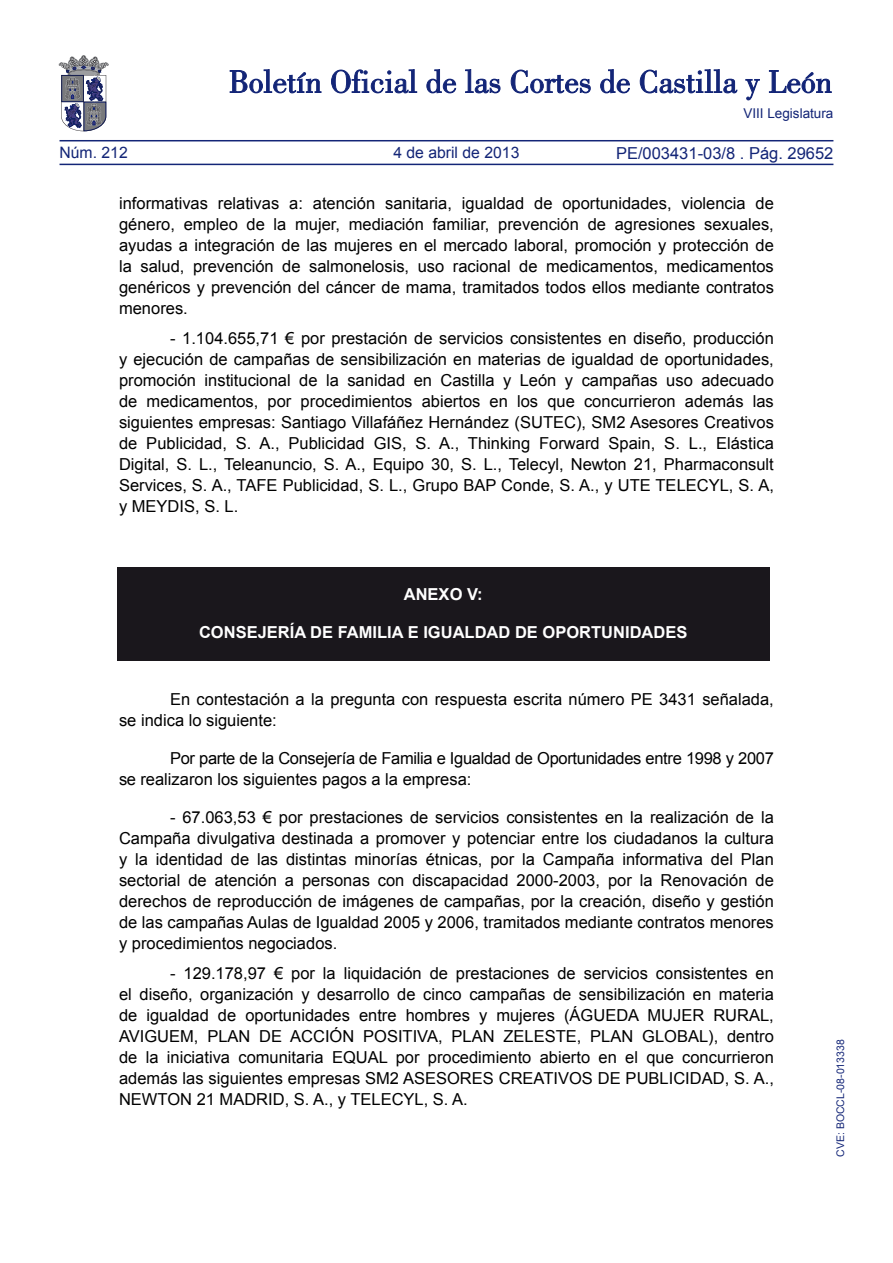
<style>
.page{position:relative;width:893px;height:1263px;background:#fff}
.page>*{position:absolute;margin:0;border:0;box-sizing:border-box;transform-origin:0 0}
.TEXTO_NORMAL{font:16.5px/21px "Arial";color:#000;text-align:justify}
.TEXTO_NORMAL-2{font:16.5px/21px "Arial";letter-spacing:-.02em;color:#000}
.TEXTO_NORMAL-3{font:700 16.5px "Arial";color:#fff}
.t1{font:16.5px "Arial";color:#132577}
.t2{font:15.75px "Arial";color:#132577}
.t3{font:13.5px "Arial";color:#132577}
.TEXTO_NORMAL-4{font:10.5px "Arial";color:#132577}
</style>
<div class="page">
<hr style="left:60px;top:164px;width:773px;height:1px;background:#132577">
<hr style="left:60px;top:140px;width:773px;height:1px;background:#132577">
<svg style="left:230px;top:69px;width:91px;height:24px"></svg>
<svg style="left:331px;top:69px;width:86px;height:24px"></svg>
<svg style="left:426px;top:69px;width:30px;height:24px"></svg>
<svg style="left:465px;top:69px;width:35px;height:24px"></svg>
<svg style="left:511px;top:70px;width:80px;height:23px"></svg>
<svg style="left:600px;top:69px;width:30px;height:24px"></svg>
<svg style="left:640px;top:69px;width:97px;height:24px"></svg>
<svg style="left:745px;top:79px;width:15px;height:21px"></svg>
<svg style="left:769px;top:70px;width:62px;height:23px"></svg>
<svg style="left:59px;top:55px;width:49px;height:76px"></svg>
<div style="left:117px;top:567px;width:653px;height:93px;background:#1a171c"></div>
<p class="t3" style="left:743px;top:105px;width:92px">VIII Legislatura</p>
<p class="t1" style="left:616px;top:142px;width:219px">PE/003431-03/8 . Pág. 29652</p>
<p class="TEXTO_NORMAL" style="left:119px;top:193px;width:656px">informativas relativas a: atención sanitaria, igualdad de oportunidades, violencia de género, empleo de la mujer, mediación familiar, prevención de agresiones sexuales, ayudas a integración de las mujeres en el mercado laboral, promoción y protección de la salud, prevención de salmonelosis, uso racional de medicamentos, medicamentos genéricos y prevención del cáncer de mama, tramitados todos ellos mediante contratos menores.</p>
<p class="TEXTO_NORMAL" style="left:119px;top:327px;width:656px;text-indent:51px">- 1.104.655,71 € por prestación de servicios consistentes en diseño, producción y ejecución de campañas de sensibilización en materias de igualdad de oportunidades, promoción institucional de la sanidad en Castilla y León y campañas uso adecuado de medicamentos, por procedimientos abiertos en los que concurrieron además las siguientes empresas: Santiago Villafáñez Hernández (SUTEC), SM2 Asesores Creativos de Publicidad, S. A., Publicidad GIS, S. A., Thinking Forward Spain, S. L., Elástica Digital, S. L., Teleanuncio, S. A., Equipo 30, S. L., Telecyl, Newton 21, Pharmaconsult Services, S. A., TAFE Publicidad, S. L., Grupo BAP Conde, S. A., y UTE TELECYL, S. A, y MEYDIS, S. L.</p>
<p class="t2" style="left:60px;top:142px;width:70px">Núm. 212</p>
<p class="t2" style="left:393px;top:142px;width:128px">4 de abril de 2013</p>
<p class="TEXTO_NORMAL-3" style="left:404px;top:583px;width:80px">ANEXO V:</p>
<p class="TEXTO_NORMAL-3" style="left:199px;top:621px;width:490px">CONSEJERÍA DE FAMILIA E IGUALDAD DE OPORTUNIDADES</p>
<p class="TEXTO_NORMAL" style="left:119px;top:689px;width:656px;text-indent:51px">En contestación a la pregunta con respuesta escrita número PE 3431 señalada, se indica lo siguiente:</p>
<p class="TEXTO_NORMAL-2" style="left:119px;top:748px;width:656px;text-indent:51px">Por parte de la Consejería de Familia e Igualdad de Oportunidades entre 1998 y 2007 se realizaron los siguientes pagos a la empresa:</p>
<p class="TEXTO_NORMAL" style="left:119px;top:807px;width:656px;text-indent:51px">- 67.063,53 € por prestaciones de servicios consistentes en la realización de la Campaña divulgativa destinada a promover y potenciar entre los ciudadanos la cultura y la identidad de las distintas minorías étnicas, por la Campaña informativa del Plan sectorial de atención a personas con discapacidad 2000-2003, por la Renovación de derechos de reproducción de imágenes de campañas, por la creación, diseño y gestión de las campañas Aulas de Igualdad 2005 y 2006, tramitados mediante contratos menores y procedimientos negociados.</p>
<p class="TEXTO_NORMAL" style="left:119px;top:962px;width:656px;text-indent:51px">- 129.178,97 € por la liquidación de prestaciones de servicios consistentes en el diseño, organización y desarrollo de cinco campañas de sensibilización en materia de igualdad de oportunidades entre hombres y mujeres (ÁGUEDA MUJER RURAL, AVIGUEM, PLAN DE ACCIÓN POSITIVA, PLAN ZELESTE, PLAN GLOBAL), dentro de la iniciativa comunitaria EQUAL por procedimiento abierto en el que concurrieron además las siguientes empresas SM2 ASESORES CREATIVOS DE PUBLICIDAD, S. A., NEWTON 21 MADRID, S. A., y TELECYL, S. A.</p>
<p class="TEXTO_NORMAL-4" style="left:834px;top:1157px;width:119px;rotate:-90deg">CVE: BOCCL-08-013338</p>
</div>
